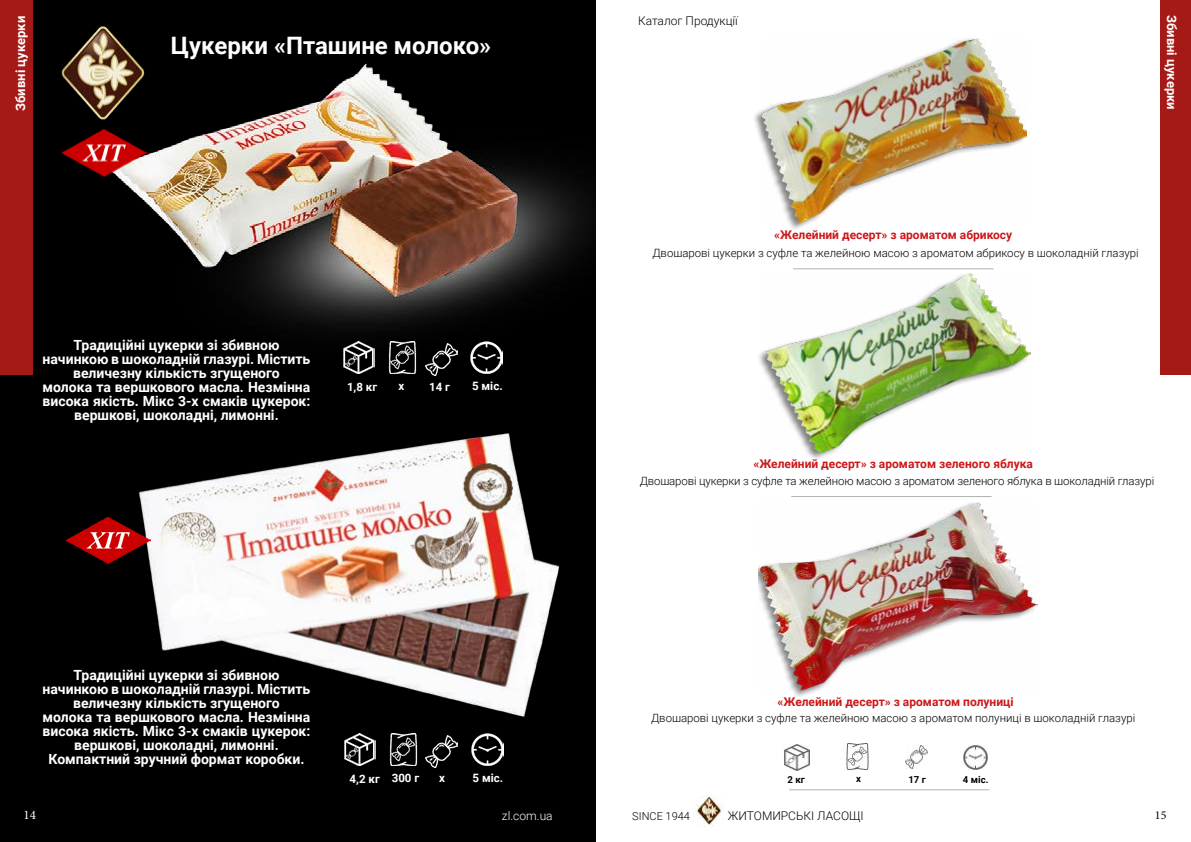
<style>
.page{position:relative;width:1191px;height:842px;background:#fff}
.page>*{position:absolute;margin:0;border:0;box-sizing:border-box;transform-origin:0 0}
.t1{font:700 24px "Roboto";color:#fff}
.t2{font:700 14px/14px "Roboto";color:#fff;text-align:center}
.t3{font:700 13px "Roboto";color:#fff}
.t4{font:13px "Minion Pro";color:#fff}
.t5{font:700 12px "Roboto";color:#cd1719}
.t6{font:300 12px "Roboto";color:#000}
.t7{font:300 12px "Roboto";color:#fff}
.t8{font:12px "Minion Pro";color:#000}
.t9{font:700 11.5px "Roboto";color:#fff}
.t10{font:300 11.4px "Roboto";color:#000}
.t11{font:300 11px "Roboto";color:#000}
.t12{font:700 9.6px "Roboto";color:#000}
</style>
<div class="page">
<img style="left:696px;top:797px;width:27px;height:29px">
<div style="left:0;top:0;width:595px;height:842px;background:#000"></div>
<img style="left:61px;top:0;width:535px;height:391px">
<img style="left:342px;top:341px;width:32px;height:32px">
<img style="left:386px;top:341px;width:32px;height:32px">
<img style="left:425px;top:343px;width:32px;height:32px">
<img style="left:470px;top:341px;width:32px;height:32px">
<div style="left:0;top:0;width:32px;height:375px;background:#a51916"></div>
<img style="left:62px;top:110px;width:84px;height:85px">
<img style="left:138px;top:433px;width:422px;height:284px">
<img style="left:344px;top:733px;width:31px;height:33px">
<img style="left:389px;top:733px;width:29px;height:33px">
<img style="left:426px;top:735px;width:32px;height:32px">
<img style="left:471px;top:733px;width:32px;height:33px">
<img style="left:761px;top:38px;width:265px;height:185px">
<img style="left:765px;top:274px;width:265px;height:178px">
<img style="left:784px;top:744px;width:25px;height:26px">
<img style="left:844px;top:743px;width:25px;height:26px">
<img style="left:963px;top:746px;width:24px;height:24px">
<img style="left:905px;top:746px;width:22px;height:22px">
<img style="left:758px;top:502px;width:279px;height:188px">
<div style="left:1160px;top:0;width:31px;height:375px;background:#a51916"></div>
<hr style="left:789px;top:789px;width:200px;height:1px;background:#b3b2b2">
<img style="left:66px;top:497px;width:85px;height:85px">
<hr style="left:793px;top:268px;width:200px;height:1px;background:#b3b2b2">
<hr style="left:791px;top:496px;width:200px;height:1px;background:#b3b2b2">
<p class="t3" style="left:11px;top:111px;width:96px;rotate:-90deg">Збивні цукерки</p>
<h1 class="t1" style="left:171px;top:28px;width:322px">Цукерки «Пташине молоко»</h1>
<p class="t2" style="left:43px;top:338px;width:269px">Традиційні цукерки зі збивною начинкою в шоколадній глазурі. Містить величезну кількість згущеного<br>молока та вершкового масла. Незмінна висока якість. Мікс 3-х смаків цукерок: вершкові, шоколадні, лимонні.</p>
<p class="t9" style="left:347px;top:378px;width:32px">1,8 кг</p>
<p class="t9" style="left:398px;top:378px;width:7px">х</p>
<p class="t9" style="left:429px;top:379px;width:22px">14 г</p>
<p class="t9" style="left:472px;top:378px;width:32px">5 міс.</p>
<p class="t2" style="left:43px;top:668px;width:269px">Традиційні цукерки зі збивною начинкою в шоколадній глазурі. Містить величезну кількість згущеного<br>молока та вершкового масла. Незмінна висока якість. Мікс 3-х смаків цукерок: вершкові, шоколадні, лимонні.<br>Компактний зручний формат коробки.</p>
<p class="t9" style="left:350px;top:770px;width:71px">4,2 кг 300 г</p>
<p class="t9" style="left:439px;top:770px;width:7px">x</p>
<p class="t9" style="left:472px;top:770px;width:32px">5 міс.</p>
<p class="t4" style="left:24px;top:806px;width:14px">14</p>
<p class="t7" style="left:502px;top:808px;width:52px">zl.com.ua</p>
<p class="t6" style="left:638px;top:13px;width:101px">Каталог Продукції</p>
<p class="t3" style="left:1180px;top:15px;width:96px;rotate:90deg">Збивні цукерки</p>
<p class="t5" style="left:774px;top:227px;width:239px">«Желейний десерт» з ароматом абрикосу</p>
<p class="t10" style="left:652px;top:245px;width:488px">Двошарові цукерки з суфле та желейною масою з ароматом абрикосу в шоколадній глазурі</p>
<p class="t5" style="left:753px;top:455px;width:281px">«Желейний десерт» з ароматом зеленого яблука</p>
<p class="t10" style="left:639px;top:473px;width:516px">Двошарові цукерки з суфле та желейною масою з ароматом зеленого яблука в шоколадній глазурі</p>
<p class="t5" style="left:777px;top:693px;width:238px">«Желейний десерт» з ароматом полуниці</p>
<p class="t10" style="left:651px;top:710px;width:486px">Двошарові цукерки з суфле та желейною масою з ароматом полуниці в шоколадній глазурі</p>
<p class="t12" style="left:787px;top:773px;width:19px">2 кг</p>
<p class="t12" style="left:856px;top:772px;width:6px">х</p>
<p class="t12" style="left:908px;top:773px;width:19px">17 г</p>
<p class="t12" style="left:963px;top:772px;width:27px">4 міс.</p>
<p class="t11" style="left:632px;top:808px;width:59px">SINCE 1944</p>
<p class="t6" style="left:728px;top:807px;width:137px">ЖИТОМИРСЬКІ ЛАСОЩІ</p>
<p class="t8" style="left:1155px;top:807px;width:13px">15</p>
</div>
